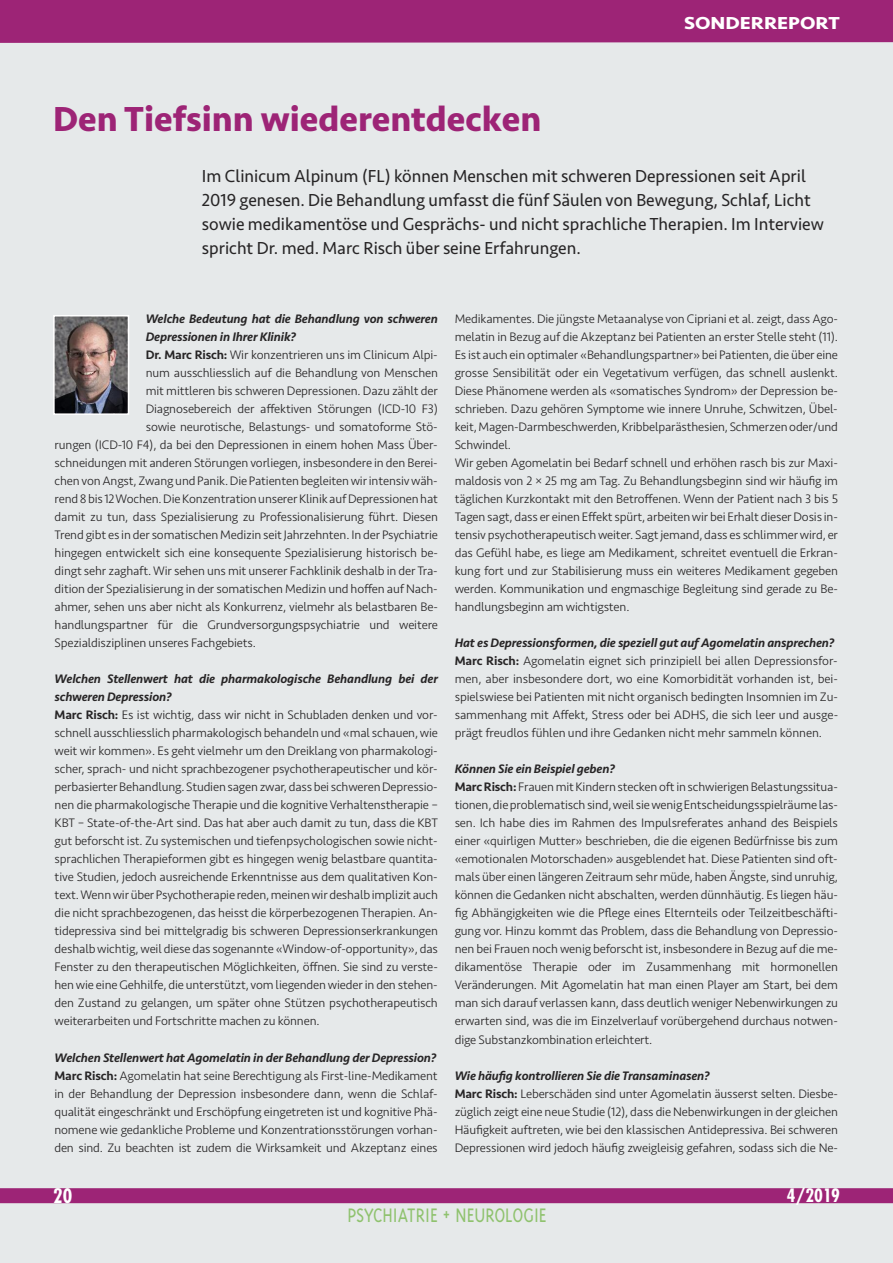
<style>
.page{position:relative;width:893px;height:1263px;background:#e6e9ea}
.page>*{position:absolute;margin:0;border:0;box-sizing:border-box;transform-origin:0 0}
.t1{font:700 36px "Seravek";color:#9d2476}
.t2{font:300 22.5px "Triplex";color:#8fc26e;scale:.88 1}
.t3{font:700 condensed 19.5px "Futura";color:#fff}
.t4{font:18px/24px "Seravek";color:#272526}
.t5{font:700 18px "Seravek";color:#fff;scale:1.15 1}
.t6{font:700 condensed 18px "Futura";color:#fff}
.t7{font:300 12.75px/18px "Seravek";letter-spacing:-.01em;color:#272526}
.t8{font:italic 500 12.75px "Seravek";letter-spacing:-.01em;color:#272526}
.s1{font-weight:500}
.s2{font-weight:500;font-style:italic}
</style>
<div class="page">
<div style="left:0;top:0;width:893px;height:43px;background:#9d2476"></div>
<div style="left:0;top:1188px;width:893px;height:15px;background:#9d2476"></div>
<img style="left:56px;top:318px;width:70px;height:94px">
<div style="left:53px;top:315px;width:76px;height:100px;border:2px solid #fff"></div>
<h1 class="t1" style="left:53px;top:90px;width:490px">Den Tiefsinn wiederentdecken</h1>
<h3 class="t5" style="left:684px;top:9px;width:137px">SONDERREPORT</h3>
<p class="t4" style="left:202px;top:164px;width:623px">Im Clinicum Alpinum (FL) können Menschen mit schweren Depressionen seit April 2019 genesen. Die Behandlung umfasst die fünf Säulen von Bewegung, Schlaf, Licht sowie medikamentöse und Gesprächs- und nicht sprachliche Therapien. Im Interview spricht Dr. med. Marc Risch über seine Erfahrungen.</p>
<p class="t8" style="left:146px;top:311px;width:294px">Welche Bedeutung hat die Behandlung von schweren</p>
<p class="t8" style="left:146px;top:329px;width:152px">Depressionen in Ihrer Klinik?</p>
<p class="t7" style="left:146px;top:346px;width:294px"><span class="s1">Dr. Marc Risch:</span> Wir konzentrieren uns im Clinicum Alpi-</p>
<p class="t7" style="left:146px;top:364px;width:294px">num ausschliesslich auf die Behandlung von Menschen</p>
<p class="t7" style="left:146px;top:382px;width:294px">mit mittleren bis schweren Depressionen. Dazu zählt der</p>
<p class="t7" style="left:146px;top:400px;width:294px">Diagnosebereich der affektiven Störungen (ICD-10 F3)</p>
<p class="t7" style="left:146px;top:418px;width:294px">sowie neurotische, Belastungs- und somatoforme Stö-</p>
<p class="t7" style="left:55px;top:436px;width:385px">rungen (ICD-10 F4), da bei den Depressionen in einem hohen Mass Über-</p>
<p class="t7" style="left:55px;top:454px;width:385px">schneidungen mit anderen Störungen vorliegen, insbesondere in den Berei-</p>
<p class="t7" style="left:55px;top:472px;width:385px">chenvonAngst, Zwang und Panik.Die Patienten begleitenwirintensivwäh-</p>
<p class="t7" style="left:55px;top:490px;width:385px">rend8bis 12Wochen.DieKonzentrationunsererKlinikaufDepressionenhat</p>
<p class="t7" style="left:55px;top:508px;width:385px">damit zu tun, dass Spezialisierung zu Professionalisierung führt. Diesen</p>
<p class="t7" style="left:55px;top:526px;width:385px">Trend gibt es in der somatischen Medizin seit Jahrzehnten. In der Psychiatrie</p>
<p class="t7" style="left:55px;top:544px;width:385px">hingegen entwickelt sich eine konsequente Spezialisierung historisch be-</p>
<p class="t7" style="left:55px;top:562px;width:385px">dingt sehr zaghaft.Wir sehen uns mit unserer Fachklinik deshalb in der Tra-</p>
<p class="t7" style="left:55px;top:580px;width:385px">dition der Spezialisierung in der somatischen Medizin und hoffen auf Nach-</p>
<p class="t7" style="left:55px;top:598px;width:385px">ahmer, sehen uns aber nicht als Konkurrenz, vielmehr als belastbaren Be-</p>
<p class="t7" style="left:55px;top:616px;width:385px">handlungspartner für die Grundversorgungspsychiatrie und weitere</p>
<p class="t7" style="left:55px;top:634px;width:203px">Spezialdisziplinen unseres Fachgebiets.</p>
<p class="t7" style="left:54px;top:670px;width:385px"><span class="s2">Welchen Stellenwert hat die pharmakologische Behandlung bei der schweren Depression?<br></span><span class="s1">Marc Risch:</span> Es ist wichtig, dass wir nicht in Schubladen denken und vor&shy;schnell ausschliesslich pharmakologisch behandeln und «mal schauen,wie weit wir kommen». Es geht vielmehr um den Dreiklang von pharmakologi&shy;scher, sprach- und nicht sprachbezogener psychotherapeutischer und kör&shy;perbasierterBehandlung. Studiensagenzwar,dassbei schwerenDepressio&shy;nen die pharmakologische Therapie und die kognitive Verhaltenstherapie – KBT – State-of-the-Art sind. Das hat aber auch damit zu tun, dass die KBT gut beforscht ist. Zu systemischen und tiefenpsychologischen sowie nicht&shy;sprachlichen Therapieformen gibt es hingegen wenig belastbare quantita&shy;tive Studien, jedoch ausreichende Erkenntnisse aus dem qualitativen Kon&shy;text.WennwirüberPsychotherapie reden,meinenwirdeshalbimplizitauch die nicht sprachbezogenen, das heisst die körperbezogenen Therapien. An&shy;tidepressiva sind bei mittelgradig bis schweren Depressionserkrankungen deshalbwichtig,weil diese das sogenannte «Window-of-opportunity», das Fenster zu den therapeutischen Möglichkeiten, öffnen. Sie sind zu verste&shy;henwie eine Gehhilfe, die unterstützt, vom liegendenwieder in den stehen&shy;den Zustand zu gelangen, um später ohne Stützen psychotherapeutisch weiterarbeiten und Fortschritte machen zu können.</p>
<p class="t7" style="left:54px;top:1048px;width:385px;text-align:justify"><span class="s2">Welchen Stellenwert hat Agomelatin in der Behandlung der Depression?<br></span><span class="s1">Marc Risch:</span> Agomelatin hat seine Berechtigung als First-line-Medikament in der Behandlung der Depression insbesondere dann, wenn die Schlaf&shy;qualität eingeschränkt und Erschöpfung eingetreten ist und kognitive Phä&shy;nomene wie gedankliche Probleme und Konzentrationsstörungen vorhan&shy;den sind. Zu beachten ist zudem die Wirksamkeit und Akzeptanz eines</p>
<h3 class="t3" style="left:53px;top:1187px;width:21px">20</h3>
<p class="t7" style="left:455px;top:310px;width:385px">Medikamentes. Die jüngste Metaanalyse von Cipriani et al. zeigt, dass Ago&shy;melatin in Bezug auf die Akzeptanz bei Patienten an erster Stelle steht (11).<br>Es ist auch ein optimaler«Behandlungspartner»bei Patienten, die über eine grosse Sensibilität oder ein Vegetativum verfügen, das schnell auslenkt.<br>Diese Phänomene werden als «somatisches Syndrom» der Depression be&shy;schrieben. Dazu gehören Symptome wie innere Unruhe, Schwitzen, Übel&shy;keit,Magen-Darmbeschwerden,Kribbelparästhesien, Schmerzenoder/und Schwindel.<br>Wir geben Agomelatin bei Bedarf schnell und erhöhen rasch bis zur Maxi&shy;maldosis von 2 × 25 mg am Tag. Zu Behandlungsbeginn sind wir häufig im täglichen Kurzkontakt mit den Betroffenen. Wenn der Patient nach 3 bis 5<br>Tagen sagt, dass er einen Effekt spürt, arbeitenwir bei Erhalt dieserDosis in&shy;tensiv psychotherapeutischweiter. Sagtjemand, dass es schlimmerwird, er das Gefühl habe, es liege am Medikament, schreitet eventuell die Erkran&shy;kung fort und zur Stabilisierung muss ein weiteres Medikament gegeben werden. Kommunikation und engmaschige Begleitung sind gerade zu Be&shy;handlungsbeginn am wichtigsten.</p>
<p class="t7" style="left:455px;top:634px;width:385px"><span class="s2">Hat es Depressionsformen, die speziell gut aufAgomelatin ansprechen?<br></span><span class="s1">Marc Risch:</span> Agomelatin eignet sich prinzipiell bei allen Depressionsfor&shy;men, aber insbesondere dort, wo eine Komorbidität vorhanden ist, bei&shy;spielswiese bei Patienten mit nicht organisch bedingten Insomnien im Zu&shy;sammenhang mit Affekt, Stress oder bei ADHS, die sich leer und ausge&shy;prägt freudlos fühlen und ihre Gedanken nicht mehr sammeln können.</p>
<p class="t7" style="left:455px;top:760px;width:385px"><span class="s2">Können Sie ein Beispiel geben?<br></span><span class="s1">MarcRisch:</span> FrauenmitKindernsteckenoftinschwierigenBelastungssitua&shy;tionen,dieproblematischsind,weil siewenigEntscheidungsspielräumelas&shy;sen. Ich habe dies im Rahmen des Impulsreferates anhand des Beispiels einer «quirligen Mutter» beschrieben, die die eigenen Bedürfnisse bis zum «emotionalen Motorschaden» ausgeblendet hat. Diese Patienten sind oft&shy;mals über einen längeren Zeitraum sehr müde, haben Ängste, sind unruhig, können die Gedanken nicht abschalten, werden dünnhäutig. Es liegen häu&shy;fig Abhängigkeiten wie die Pflege eines Elternteils oder Teilzeitbeschäfti&shy;gung vor. Hinzu kommt das Problem, dass die Behandlung von Depressio&shy;nen bei Frauen noch wenig beforscht ist, insbesondere in Bezug auf die me&shy;dikamentöse Therapie oder im Zusammenhang mit hormonellen Veränderungen. Mit Agomelatin hat man einen Player am Start, bei dem man sich darauf verlassen kann, dass deutlich weniger Nebenwirkungen zu erwarten sind, was die im Einzelverlauf vorübergehend durchaus notwen&shy;dige Substanzkombination erleichtert.</p>
<p class="t7" style="left:455px;top:1066px;width:385px"><span class="s2">Wie häufig kontrollieren Sie die Transaminasen?<br></span><span class="s1">Marc Risch:</span> Leberschäden sind unter Agomelatin äusserst selten. Diesbe&shy;züglich zeigt eine neue Studie (12), dass die Nebenwirkungen in der gleichen Häufigkeit auftreten, wie bei den klassischen Antidepressiva. Bei schweren Depressionen wird jedoch häufig zweigleisig gefahren, sodass sich die Ne-</p>
<h3 class="t6" style="left:787px;top:1188px;width:55px">4/2019</h3>
<h2 class="t2" style="left:347px;top:1201px;width:228px">PSYCHIATRIE + NEUROLOGIE</h2>
</div>
